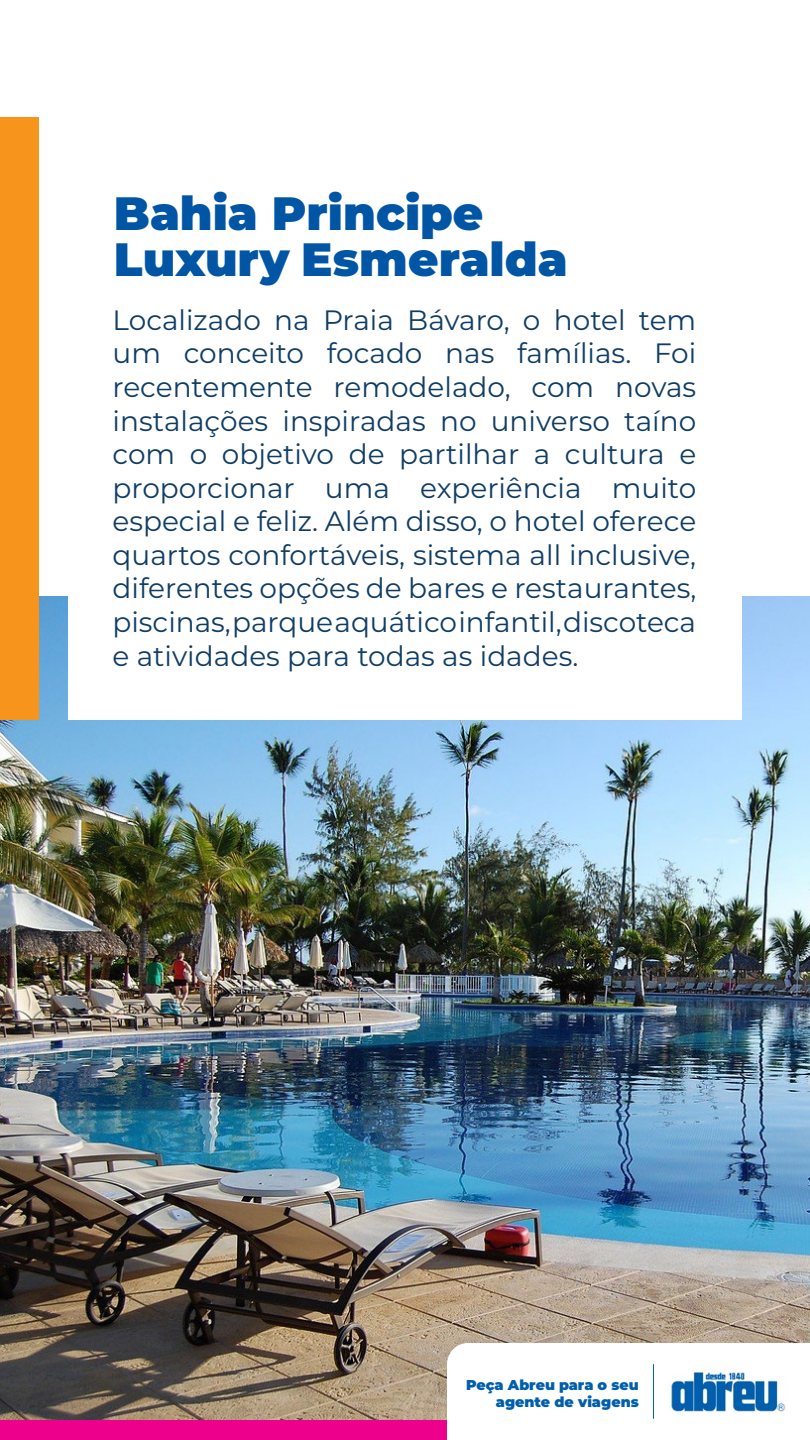
<style>
.page{position:relative;width:810px;height:1440px;background:#fff}
.page>*{position:absolute;margin:0;border:0;box-sizing:border-box;transform-origin:0 0}
.t1{font:900 46.72px/45.8px "Montserrat";color:#0056a4}
.t2{font:27.97px/33.6px "Montserrat";color:#103d64;text-align:justify}
.t3{font:900 14.25px/17.1px "Montserrat";color:#005fad;text-align:right}
</style>
<div class="page">
<img style="left:0;top:597px;width:810px;height:823px">
<div style="left:0;top:1420px;width:810px;height:20px;background:#ed008c"></div>
<div style="left:68px;top:118px;width:674px;height:602px;background:#fff"></div>
<div style="left:0;top:118px;width:38px;height:602px;background:#f7941c"></div>
<svg style="left:447px;top:1343px;width:363px;height:97px"></svg>
<img style="left:668px;top:1364px;width:120px;height:55px">
<hr style="left:653px;top:1365px;width:1px;height:53px;background:#005fad">
<h1 class="t1" style="left:114px;top:188px;width:455px">Bahia Principe<br>Luxury Esmeralda</h1>
<p class="t2" style="left:113px;top:302px;width:585px">Localizado na Praia Bávaro, o hotel tem um conceito focado nas famílias. Foi recentemente remodelado, com novas instalações inspiradas no universo taíno com o objetivo de partilhar a cultura e proporcionar uma experiência muito especial e feliz. Além disso, o hotel oferece quartos confortáveis, sistema all inclusive, diferentes opções de bares e restaurantes, piscinas, parque aquático infantil, discoteca e atividades para todas as idades.</p>
<p class="t3" style="left:466px;top:1375px;width:174px">Peça Abreu para o seu agente de viagens</p>
</div>
